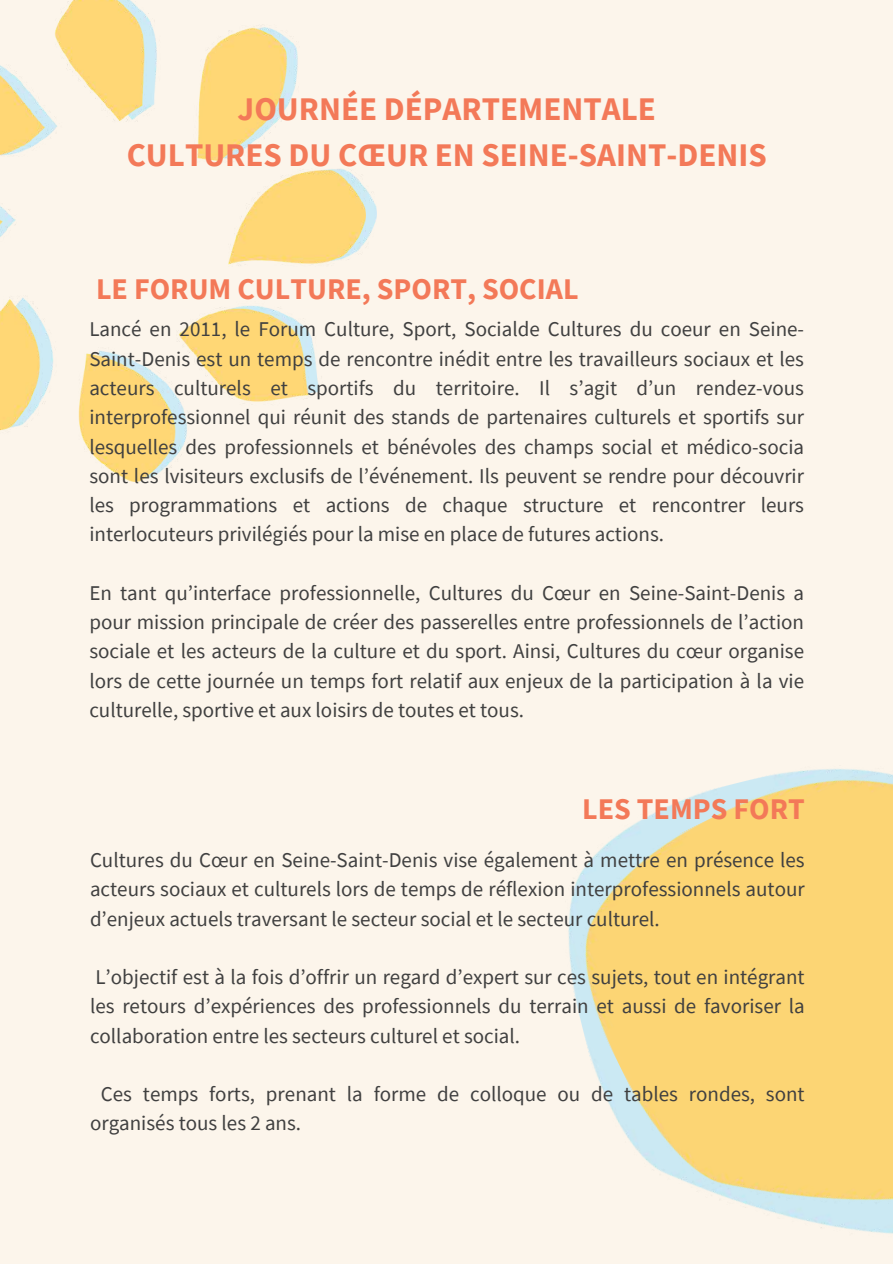
<style>
.page{position:relative;width:893px;height:1264px;background:#fff}
.page>*{position:absolute;margin:0;border:0;box-sizing:border-box;transform-origin:0 0}
.t1{font:700 33px/46.2px "Source Sans Pro";color:#f37958;text-align:center}
.t2{font:700 30px "Source Sans Pro";color:#f37958}
.t3{font:21px/29.2px "Source Sans Pro";color:#404040;text-align:justify}
</style>
<div class="page">
<div style="left:0;top:0;width:892px;height:1263px;background:#fcf5eb"></div>
<img style="left:0;top:0;width:365px;height:481px">
<img style="left:568px;top:769px;width:324px;height:465px">
<h1 class="t1" style="left:127px;top:85px;width:641px">JOURNÉE DÉPARTEMENTALE<br>CULTURES DU CŒUR EN SEINE-SAINT-DENIS</h1>
<h2 class="t2" style="left:96px;top:269px;width:484px">LE FORUM CULTURE, SPORT, SOCIAL</h2>
<p class="t3" style="left:89px;top:314px;width:716px">Lancé en 2011, le Forum Culture, Sport, Socialde Cultures du coeur en Seine-Saint-Denis est un temps de rencontre inédit entre les travailleurs sociaux et les acteurs culturels et sportifs du territoire. Il s’agit d’un rendez-vous interprofessionnel qui réunit des stands de partenaires culturels et sportifs sur lesquelles des professionnels et bénévoles des champs social et médico-socia sont les lvisiteurs exclusifs de l’événement. Ils peuvent se rendre pour découvrir les programmations et actions de chaque structure et rencontrer leurs interlocuteurs privilégiés pour la mise en place de futures actions.</p>
<p class="t3" style="left:89px;top:577px;width:716px">En tant qu’interface professionnelle, Cultures du Cœur en Seine-Saint-Denis a pour mission principale de créer des passerelles entre professionnels de l’action sociale et les acteurs de la culture et du sport. Ainsi, Cultures du cœur organise lors de cette journée un temps fort relatif aux enjeux de la participation à la vie culturelle, sportive et aux loisirs de toutes et tous.</p>
<h2 class="t2" style="left:582px;top:789px;width:224px">LES TEMPS FORT</h2>
<p class="t3" style="left:90px;top:845px;width:716px">Cultures du Cœur en Seine-Saint-Denis vise également à mettre en présence les acteurs sociaux et culturels lors de temps de réflexion interprofessionnels autour d’enjeux actuels traversant le secteur social et le secteur culturel.</p>
<p class="t3" style="left:90px;top:962px;width:716px">L’objectif est à la fois d’offrir un regard d’expert sur ces sujets, tout en intégrant les retours d’expériences des professionnels du terrain et aussi de favoriser la collaboration entre les secteurs culturel et social.</p>
<p class="t3" style="left:90px;top:1079px;width:716px;text-indent:11px">Ces temps forts, prenant la forme de colloque ou de tables rondes, sont organisés tous les 2 ans.</p>
</div>
